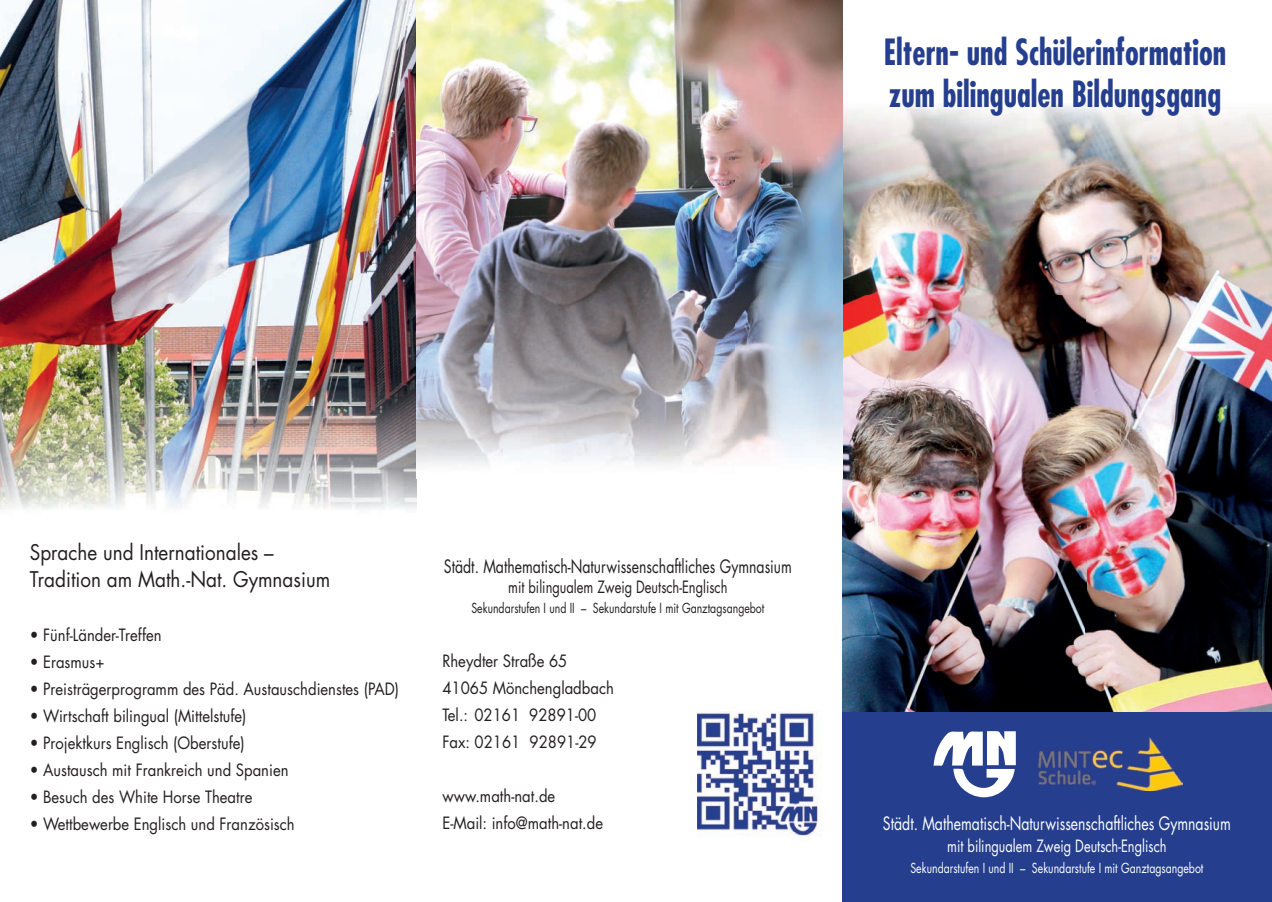
<style>
.page{position:relative;width:1272px;height:902px;background:#fff}
.page>*{position:absolute;margin:0;border:0;box-sizing:border-box;transform-origin:0 0}
.t1{font:700 condensed 35.1px/42.2px "Futura Std";color:#253f8e;scale:.9 1}
.t2{font:21px/27px "Futura Std";color:#231f20;scale:.9 1}
.t3{font:18px "Futura Std";color:#fff;scale:.78 1}
.t4{font:18px "Futura Std";color:#231f20;scale:.78 1}
.t5{font:16.5px/27px "Futura Std";color:#231f20;scale:.9 1}
.t6{font:16.5px "Futura Std";color:#fff;scale:.78 1}
.t7{font:16.5px "Futura Std";color:#231f20;scale:.78 1}
.t8{font:13.5px "Futura Std";color:#fff;scale:.78 1}
.t9{font:13.5px "Futura Std";color:#231f20;scale:.78 1}
</style>
<div class="page">
<img style="left:0;top:0;width:417px;height:510px">
<img style="left:842px;top:87px;width:429px;height:624px">
<div style="left:842px;top:711px;width:429px;height:190px;background:#253f8e"></div>
<img style="left:1038px;top:737px;width:144px;height:53px">
<svg style="left:933px;top:731px;width:82px;height:66px"></svg>
<img style="left:697px;top:711px;width:124px;height:125px">
<img style="left:417px;top:0;width:425px;height:466px">
<h1 class="t1" style="left:883px;top:31px;width:382px">Eltern- und Schülerinformation zum bilingualen Bildungsgang</h1>
<p class="t2" style="left:30px;top:538px;width:335px">Sprache und Internationales –<br>Tradition am Math.-Nat. Gymnasium</p>
<p class="t5" style="left:30px;top:621px;width:148px">• Fünf-Länder-Treffen</p>
<p class="t5" style="left:30px;top:648px;width:85px">• Erasmus+</p>
<p class="t5" style="left:30px;top:675px;width:412px">• Preisträgerprogramm des Päd. Austauschdienstes (PAD)</p>
<p class="t5" style="left:30px;top:702px;width:242px">• Wirtschaft bilingual (Mittelstufe)</p>
<p class="t5" style="left:30px;top:729px;width:240px">• Projektkurs Englisch (Oberstufe)</p>
<p class="t5" style="left:30px;top:756px;width:289px">• Austausch mit Frankreich und Spanien</p>
<p class="t5" style="left:30px;top:783px;width:249px">• Besuch des White Horse Theatre</p>
<p class="t5" style="left:30px;top:810px;width:296px">• Wettbewerbe Englisch und Französisch</p>
<p class="t4" style="left:444px;top:555px;width:447px">Städt. Mathematisch-Naturwissenschaftliches Gymnasium</p>
<p class="t7" style="left:508px;top:576px;width:283px">mit bilingualem Zweig Deutsch-Englisch</p>
<p class="t9" style="left:471px;top:599px;width:377px">Sekundarstufen I und II – Sekundarstufe I mit Ganztagsangebot</p>
<p class="t5" style="left:442px;top:647px;width:192px">Rheydter Straße 65<br>41065 Mönchengladbach<br>Tel.: 02161 92891-00<br>Fax: 02161 92891-29</p>
<p class="t5" style="left:442px;top:782px;width:180px">www.math-nat.de<br>E-Mail: info@math-nat.de</p>
<p class="t3" style="left:882px;top:812px;width:447px">Städt. Mathematisch-Naturwissenschaftliches Gymnasium</p>
<p class="t6" style="left:947px;top:835px;width:283px">mit bilingualem Zweig Deutsch-Englisch</p>
<p class="t8" style="left:910px;top:859px;width:377px">Sekundarstufen I und II – Sekundarstufe I mit Ganztagsangebot</p>
</div>
